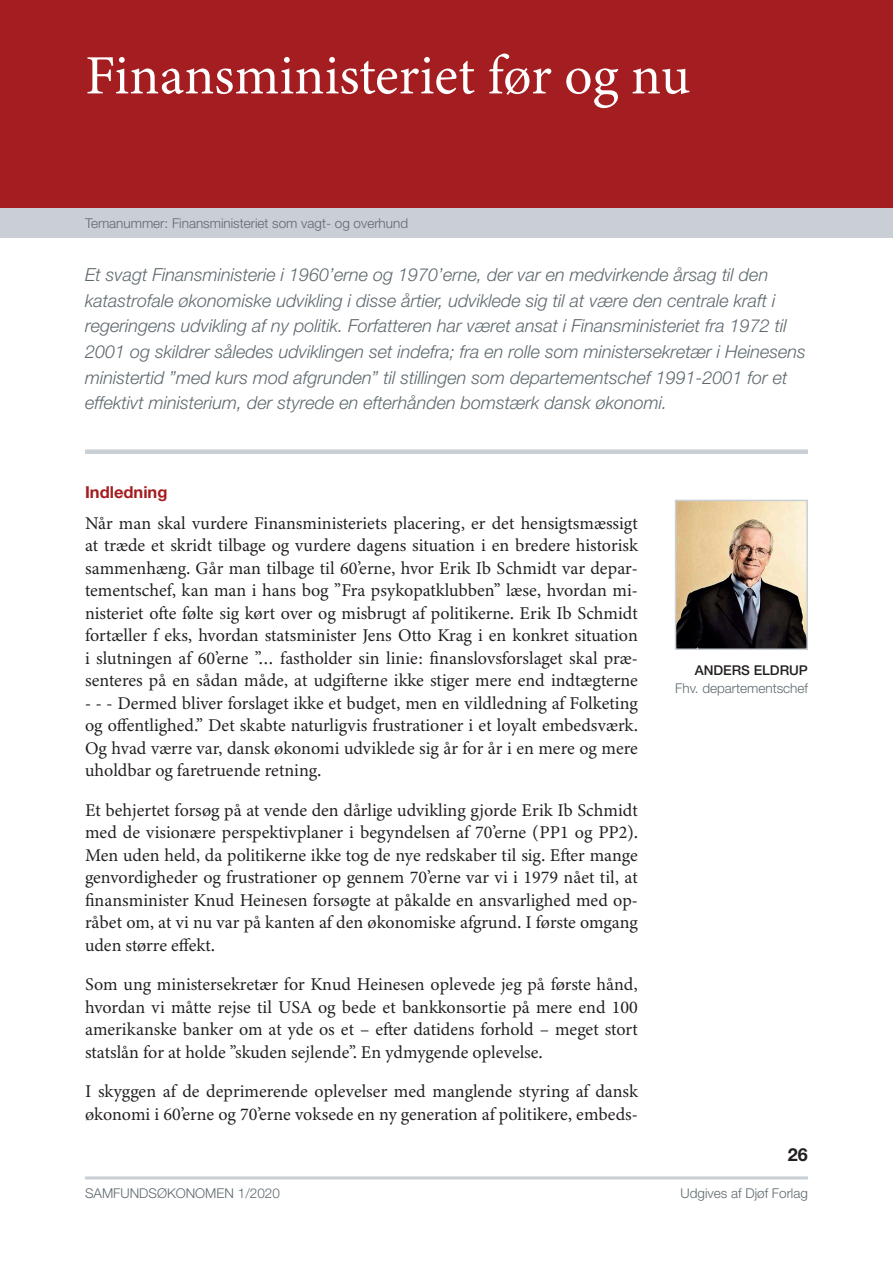
<style>
.page{position:relative;width:893px;height:1263px;background:#fff}
.page>*{position:absolute;margin:0;border:0;box-sizing:border-box;transform-origin:0 0}
.t1{font:55.5px "Minion 3";color:#fff}
.t2{font:18px/22.5px "Minion 3";color:#231f20;text-align:justify}
.t3{font:italic 300 18px/25.5px "Helvetica Neue LT Std";color:#5e696f}
.t4{font:700 18px "Helvetica Neue LT Std";color:#231f20}
.t5{font:700 16.5px "Helvetica Neue LT Std";color:#a41d20}
.t6{font:300 13.5px "Helvetica Neue LT Std";color:#5e696f}
.t7{font:500 13.5px "Helvetica Neue LT Std";color:#231f20}
.t8{font:12.45px "Arial";color:#000001}
</style>
<div class="page">
<div style="left:0;top:0;width:893px;height:213px;background:#a41d20"></div>
<div style="left:0;top:208px;width:893px;height:30px;background:#c9cfd4"></div>
<hr style="left:85px;top:1176px;width:723px;height:3px;background:#c9cfd4">
<img style="left:678px;top:503px;width:127px;height:144px">
<div style="left:675px;top:500px;width:133px;height:150px;border:2px solid #c9cfd4"></div>
<div style="left:85px;top:449px;width:723px;height:5px;background:#c9cfd4"></div>
<h1 class="t1" style="left:85px;top:37px;width:607px">Finansministeriet før og nu</h1>
<p class="t6" style="left:85px;top:215px;width:325px">Temanummer: Finansministeriet som vagt- og overhund</p>
<p class="t3" style="left:85px;top:262px;width:722px">Et svagt Finansministerie i 1960’erne og 1970’erne, der var en medvirkende årsag til den katastrofale økonomiske udvikling i disse årtier, udviklede sig til at være den centrale kraft i regeringens udvikling af ny politik. Forfatteren har været ansat i Finansministeriet fra 1972 til 2001 og skildrer således udviklingen set indefra; fra en rolle som ministersekretær i Heinesens ministertid ”med kurs mod afgrunden” til stillingen som departementschef 1991-2001 for et effektivt ministerium, der styrede en efterhånden bomstærk dansk økonomi.</p>
<p class="t5" style="left:85px;top:481px;width:84px">Indledning</p>
<p class="t2" style="left:85px;top:511px;width:554px">Når man skal vurdere Finansministeriets placering, er det hensigtsmæssigt at træde et skridt tilbage og vurdere dagens situation i en bredere historisk sammenhæng. Går man tilbage til 60’erne, hvor Erik Ib Schmidt var depar&shy;tementschef, kan man i hans bog ”Fra psykopatklubben” læse, hvordan mi&shy;nisteriet ofte følte sig kørt over og misbrugt af politikerne. Erik Ib Schmidt fortæller f eks, hvordan statsminister Jens Otto Krag i en konkret situation i slutningen af 60’erne ”… fastholder sin linie: finanslovsforslaget skal præ&shy;senteres på en sådan måde, at udgifterne ikke stiger mere end indtægterne</p>
<p class="t2" style="left:85px;top:691px;width:554px">- - - Dermed bliver forslaget ikke et budget, men en vildledning af Folketing og offentlighed.” Det skabte naturligvis frustrationer i et loyalt embedsværk.<br>Og hvad værre var, dansk økonomi udviklede sig år for år i en mere og mere uholdbar og faretruende retning.</p>
<p class="t2" style="left:85px;top:798px;width:554px">Et behjertet forsøg på at vende den dårlige udvikling gjorde Erik Ib Schmidt med de visionære perspektivplaner i begyndelsen af 70’erne (PP1 og PP2).<br>Men uden held, da politikerne ikke tog de nye redskaber til sig. Efter mange genvordigheder og frustrationer op gennem 70’erne var vi i 1979 nået til, at finansminister Knud Heinesen forsøgte at påkalde en ansvarlighed med op&shy;råbet om, at vi nu var på kanten af den økonomiske afgrund. I første omgang uden større effekt.</p>
<p class="t2" style="left:85px;top:973px;width:554px">Som ung ministersekretær for Knud Heinesen oplevede jeg på første hånd, hvordan vi måtte rejse til USA og bede et bankkonsortie på mere end 100 amerikanske banker om at yde os et – efter datidens forhold – meget stort statslån for at holde ”skuden sejlende”. En ydmygende oplevelse.</p>
<p class="t2" style="left:85px;top:1080px;width:554px">I skyggen af de deprimerende oplevelser med manglende styring af dansk økonomi i 60’erne og 70’erne voksede en ny generation af politikere, embeds-</p>
<p class="t8" style="left:321px;top:834px;width:107px">_X6A6550_1ny.jpg</p>
<p class="t7" style="left:695px;top:662px;width:115px">ANDERS ELDRUP</p>
<p class="t6" style="left:675px;top:680px;width:134px">Fhv. departementschef</p>
<p class="t4" style="left:788px;top:1143px;width:22px">26</p>
<p class="t6" style="left:85px;top:1185px;width:196px">SAMFUNDSØKONOMEN 1/2020</p>
<p class="t6" style="left:681px;top:1185px;width:129px">Udgives af Djøf Forlag</p>
</div>
